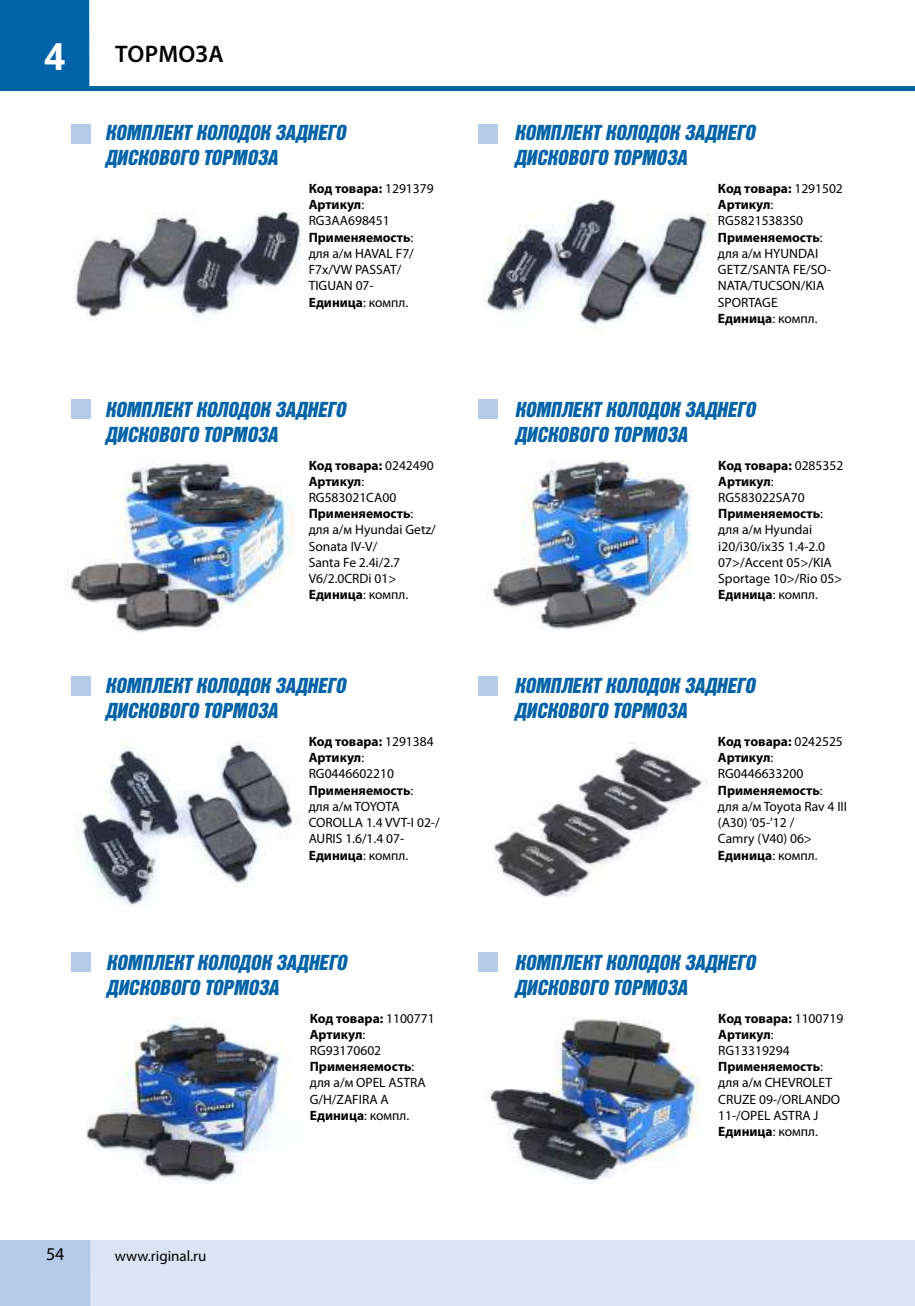
<style>
.page{position:relative;width:915px;height:1306px;background:#fff}
.page>*{position:absolute;margin:0;border:0;box-sizing:border-box;transform-origin:0 0}
.t1{font:700 37.5px "Noto Sans";color:#fff}
.t2{font:600 24px "Myriad Pro";letter-spacing:.01em;color:#000}
.t3{font:italic 21px/25.2px "Bastion Kontrast";color:#0063a7}
.t4{font:18px "Myriad Pro";color:#000}
.t5{font:15px "Myriad Pro";color:#000}
.t6{font:13.5px/16.2px "Myriad Pro";color:#000}
.s1{font-weight:700}
</style>
<div class="page">
<img style="left:73px;top:212px;width:229px;height:108px">
<img style="left:66px;top:460px;width:227px;height:172px">
<img style="left:73px;top:741px;width:226px;height:164px">
<img style="left:86px;top:1017px;width:201px;height:166px">
<img style="left:488px;top:1017px;width:213px;height:166px">
<img style="left:494px;top:741px;width:209px;height:156px">
<img style="left:488px;top:460px;width:203px;height:170px">
<img style="left:482px;top:199px;width:228px;height:134px">
<div style="left:71px;top:124px;width:19px;height:20px;background:#b5cae9"></div>
<div style="left:71px;top:400px;width:19px;height:19px;background:#b5cae9"></div>
<div style="left:71px;top:676px;width:19px;height:19px;background:#b5cae9"></div>
<div style="left:71px;top:952px;width:19px;height:20px;background:#b5cae9"></div>
<div style="left:478px;top:124px;width:19px;height:20px;background:#b5cae9"></div>
<div style="left:478px;top:400px;width:19px;height:19px;background:#b5cae9"></div>
<div style="left:478px;top:676px;width:19px;height:19px;background:#b5cae9"></div>
<div style="left:478px;top:952px;width:19px;height:20px;background:#b5cae9"></div>
<div style="left:90px;top:1240px;width:824px;height:65px;background:#dae4f4"></div>
<hr style="left:0;top:86px;width:914px;height:4px;background:#0063a7">
<div style="left:0;top:1240px;width:90px;height:65px;background:#b5cae9"></div>
<div style="left:0;top:0;width:89px;height:86px;background:#0063a7"></div>
<h1 class="t1" style="left:45px;top:30px;width:22px">4</h1>
<h2 class="t2" style="left:115px;top:41px;width:110px">ТОРМОЗА</h2>
<h3 class="t3" style="left:105px;top:120px;width:242px">КОМПЛЕКТ КОЛОДОК ЗАДНЕГО<br>ДИСКОВОГО ТОРМОЗА</h3>
<h3 class="t3" style="left:514px;top:120px;width:242px">КОМПЛЕКТ КОЛОДОК ЗАДНЕГО<br>ДИСКОВОГО ТОРМОЗА</h3>
<p class="t6" style="left:308px;top:181px;width:126px"><span class="s1">Код товара:</span> 1291379<br><span class="s1">Артикул</span>:<br>RG3AA698451<br><span class="s1">Применяемость</span>: для а/м HAVAL F7/<br>F7x/VW PASSAT/<br>TIGUAN 07-<br><span class="s1">Единица</span>: компл.</p>
<p class="t6" style="left:717px;top:181px;width:126px"><span class="s1">Код товара:</span> 1291502<br><span class="s1">Артикул</span>:<br>RG58215383S0<br><span class="s1">Применяемость</span>: для а/м HYUNDAI<br>GETZ/SANTA FE/SO-<br>NATA/TUCSON/KIA<br>SPORTAGE<br><span class="s1">Единица</span>: компл.</p>
<h3 class="t3" style="left:105px;top:396px;width:242px">КОМПЛЕКТ КОЛОДОК ЗАДНЕГО<br>ДИСКОВОГО ТОРМОЗА</h3>
<h3 class="t3" style="left:514px;top:396px;width:242px">КОМПЛЕКТ КОЛОДОК ЗАДНЕГО<br>ДИСКОВОГО ТОРМОЗА</h3>
<p class="t6" style="left:308px;top:457px;width:129px"><span class="s1">Код товара:</span> 0242490<br><span class="s1">Артикул</span>:<br>RG583021CA00<br><span class="s1">Применяемость</span>: для а/м Hyundai Getz/<br>Sonata IV-V/<br>Santa Fe 2.4i/2.7<br>V6/2.0CRDi 01&gt;<br><span class="s1">Единица</span>: компл.</p>
<p class="t6" style="left:718px;top:457px;width:126px"><span class="s1">Код товара:</span> 0285352<br><span class="s1">Артикул</span>:<br>RG583022SA70<br><span class="s1">Применяемость</span>: для а/м Hyundai i20/i30/ix35 1.4-2.0<br>07&gt;/Accent 05&gt;/KIA<br>Sportage 10&gt;/Rio 05&gt;<br><span class="s1">Единица</span>: компл.</p>
<h3 class="t3" style="left:105px;top:673px;width:242px">КОМПЛЕКТ КОЛОДОК ЗАДНЕГО<br>ДИСКОВОГО ТОРМОЗА</h3>
<h3 class="t3" style="left:514px;top:673px;width:242px">КОМПЛЕКТ КОЛОДОК ЗАДНЕГО<br>ДИСКОВОГО ТОРМОЗА</h3>
<p class="t6" style="left:308px;top:733px;width:132px"><span class="s1">Код товара:</span> 1291384<br><span class="s1">Артикул</span>:<br>RG0446602210<br><span class="s1">Применяемость</span>:<br>для а/м TOYOTA<br>COROLLA 1.4 VVT-I 02-/<br>AURIS 1.6/1.4 07-<br><span class="s1">Единица</span>: компл.</p>
<p class="t6" style="left:717px;top:733px;width:130px"><span class="s1">Код товара:</span> 0242525<br><span class="s1">Артикул</span>:<br>RG0446633200<br><span class="s1">Применяемость</span>:<br>для а/м Toyota Rav 4 III (A30) ‘05-’12 /<br>Camry (V40) 06&gt;<br><span class="s1">Единица</span>: компл.</p>
<h3 class="t3" style="left:106px;top:949px;width:242px">КОМПЛЕКТ КОЛОДОК ЗАДНЕГО<br>ДИСКОВОГО ТОРМОЗА</h3>
<h3 class="t3" style="left:514px;top:949px;width:242px">КОМПЛЕКТ КОЛОДОК ЗАДНЕГО<br>ДИСКОВОГО ТОРМОЗА</h3>
<h3 class="t4" style="left:46px;top:1244px;width:20px">54</h3>
<p class="t5" style="left:115px;top:1247px;width:93px">www.riginal.ru</p>
<p class="t6" style="left:309px;top:1010px;width:126px"><span class="s1">Код товара:</span> 1100771<br><span class="s1">Артикул</span>:<br>RG93170602<br><span class="s1">Применяемость</span>: для а/м OPEL ASTRA<br>G/H/ZAFIRA A<br><span class="s1">Единица</span>: компл.</p>
<p class="t6" style="left:718px;top:1010px;width:126px"><span class="s1">Код товара:</span> 1100719<br><span class="s1">Артикул</span>:<br>RG13319294<br><span class="s1">Применяемость</span>: для а/м CHEVROLET<br>CRUZE 09-/ORLANDO<br>11-/OPEL ASTRA J<br><span class="s1">Единица</span>: компл.</p>
</div>
